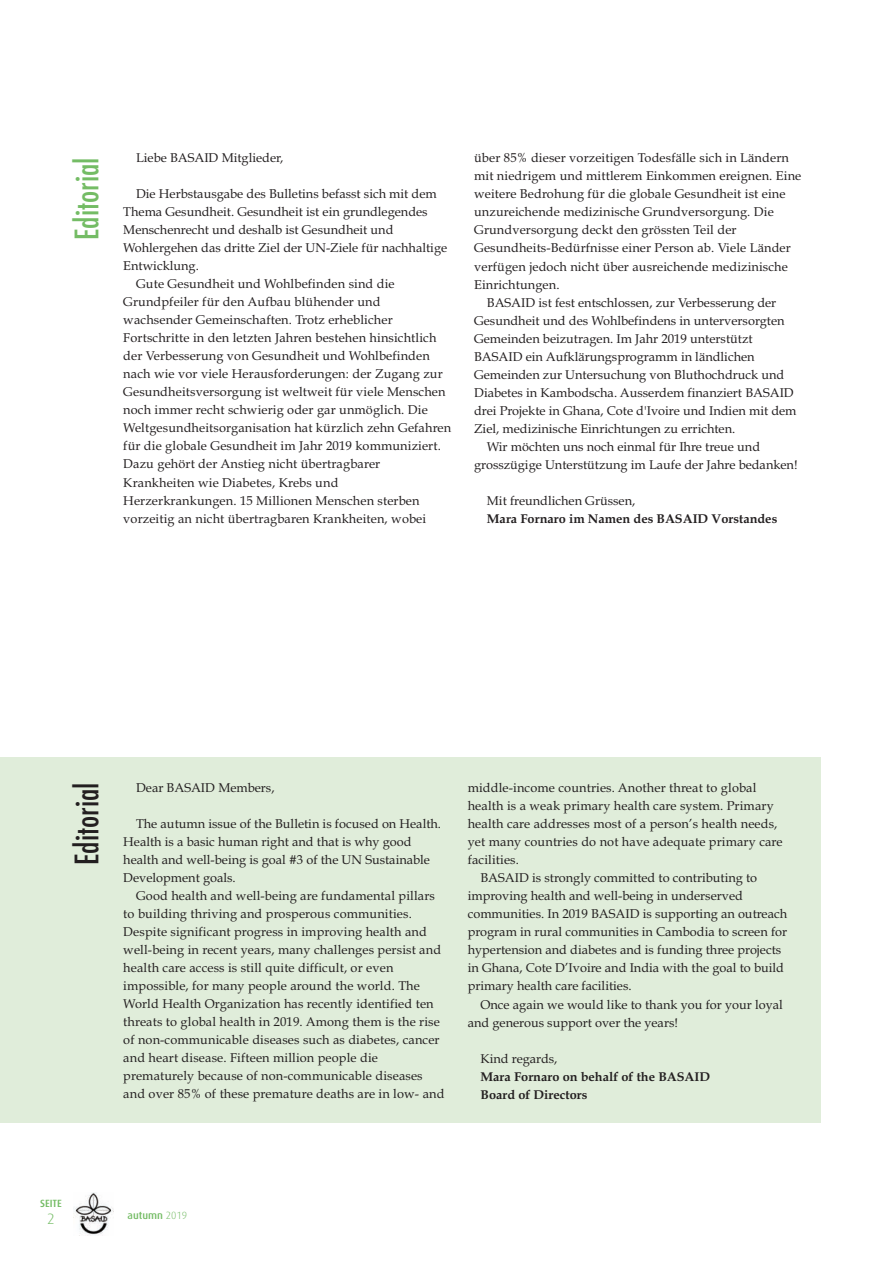
<style>
.page{position:relative;width:893px;height:1263px;background:#fff}
.page>*{position:absolute;margin:0;border:0;box-sizing:border-box;transform-origin:0 0}
.t1{font:500 condensed 31.5px "Futura";color:#231f20}
.t2{font:500 condensed 31.5px "Futura";color:#74bc65}
.t3{font:300 15px "Dax";color:#74bc65}
.t4{font:12.75px/18px "Book Antiqua";letter-spacing:.01em;color:#231f20}
.t5{font:700 12.75px/18px "Book Antiqua";color:#231f20}
.t6{font:500 10.5px "Dax";color:#74bc65}
.s1{font-weight:300}
</style>
<div class="page">
<img style="left:74px;top:1192px;width:39px;height:43px">
<div style="left:0;top:757px;width:821px;height:366px;background:#e0edda"></div>
<h1 class="t2" style="left:69px;top:240px;width:84px;rotate:-90deg">Editorial</h1>
<p class="t4" style="left:136px;top:151px;width:149px">Liebe BASAID Mitglieder,</p>
<p class="t4" style="left:136px;top:187px;width:302px">Die Herbstausgabe des Bulletins befasst sich mit dem</p>
<p class="t4" style="left:123px;top:205px;width:306px">Thema Gesundheit. Gesundheit ist ein grundlegendes</p>
<p class="t4" style="left:123px;top:223px;width:272px">Menschenrecht und deshalb ist Gesundheit und</p>
<p class="t4" style="left:123px;top:241px;width:325px">Wohlergehen das dritte Ziel der UN-Ziele für nachhaltige</p>
<p class="t4" style="left:123px;top:259px;width:77px">Entwicklung.</p>
<p class="t4" style="left:136px;top:277px;width:260px">Gute Gesundheit und Wohlbefinden sind die</p>
<p class="t4" style="left:123px;top:295px;width:259px">Grundpfeiler für den Aufbau blühender und</p>
<p class="t4" style="left:123px;top:313px;width:271px">wachsender Gemeinschaften. Trotz erheblicher</p>
<p class="t4" style="left:123px;top:331px;width:315px">Fortschritte in den letzten Jahren bestehen hinsichtlich</p>
<p class="t4" style="left:123px;top:349px;width:308px">der Verbesserung von Gesundheit und Wohlbefinden</p>
<p class="t4" style="left:123px;top:367px;width:321px">nach wie vor viele Herausforderungen: der Zugang zur</p>
<p class="t4" style="left:123px;top:385px;width:324px">Gesundheitsversorgung ist weltweit für viele Menschen</p>
<p class="t4" style="left:123px;top:403px;width:306px">noch immer recht schwierig oder gar unmöglich. Die</p>
<p class="t4" style="left:123px;top:421px;width:329px">Weltgesundheitsorganisation hat kürzlich zehn Gefahren</p>
<p class="t4" style="left:123px;top:439px;width:319px">für die globale Gesundheit im Jahr 2019 kommuniziert.</p>
<p class="t4" style="left:123px;top:457px;width:258px">Dazu gehört der Anstieg nicht übertragbarer</p>
<p class="t4" style="left:123px;top:475px;width:217px">Krankheiten wie Diabetes, Krebs und</p>
<p class="t4" style="left:123px;top:493px;width:298px">Herzerkrankungen. 15 Millionen Menschen sterben</p>
<p class="t4" style="left:123px;top:511px;width:304px">vorzeitig an nicht übertragbaren Krankheiten, wobei</p>
<p class="t4" style="left:474px;top:151px;width:316px">über 85% dieser vorzeitigen Todesfälle sich in Ländern</p>
<p class="t4" style="left:474px;top:169px;width:329px">mit niedrigem und mittlerem Einkommen ereignen. Eine</p>
<p class="t4" style="left:474px;top:187px;width:313px">weitere Bedrohung für die globale Gesundheit ist eine</p>
<p class="t4" style="left:474px;top:205px;width:301px">unzureichende medizinische Grundversorgung. Die</p>
<p class="t4" style="left:474px;top:223px;width:264px">Grundversorgung deckt den grössten Teil der</p>
<p class="t4" style="left:474px;top:241px;width:318px">Gesundheits-Bedürfnisse einer Person ab. Viele Länder</p>
<p class="t4" style="left:474px;top:259px;width:315px">verfügen jedoch nicht über ausreichende medizinische</p>
<p class="t4" style="left:474px;top:277px;width:87px">Einrichtungen.</p>
<p class="t4" style="left:487px;top:295px;width:291px">BASAID ist fest entschlossen, zur Verbesserung der</p>
<p class="t4" style="left:474px;top:313px;width:312px">Gesundheit und des Wohlbefindens in unterversorgten</p>
<p class="t4" style="left:474px;top:331px;width:280px">Gemeinden beizutragen. Im Jahr 2019 unterstützt</p>
<p class="t4" style="left:474px;top:349px;width:282px">BASAID ein Aufklärungsprogramm in ländlichen</p>
<p class="t4" style="left:474px;top:367px;width:312px">Gemeinden zur Untersuchung von Bluthochdruck und</p>
<p class="t4" style="left:474px;top:385px;width:321px">Diabetes in Kambodscha. Ausserdem finanziert BASAID</p>
<p class="t4" style="left:474px;top:403px;width:324px">drei Projekte in Ghana, Cote d'Ivoire und Indien mit dem</p>
<p class="t4" style="left:474px;top:421px;width:263px">Ziel, medizinische Einrichtungen zu errichten.</p>
<p class="t4" style="left:487px;top:439px;width:275px">Wir möchten uns noch einmal für Ihre treue und</p>
<p class="t4" style="left:474px;top:457px;width:325px">grosszügige Unterstützung im Laufe der Jahre bedanken!</p>
<p class="t4" style="left:487px;top:493px;width:150px">Mit freundlichen Grüssen,</p>
<p class="t5" style="left:487px;top:511px;width:292px">Mara Fornaro im Namen des BASAID Vorstandes</p>
<h1 class="t1" style="left:69px;top:865px;width:84px;rotate:-90deg">Editorial</h1>
<p class="t4" style="left:136px;top:780px;width:140px">Dear BASAID Members,</p>
<p class="t4" style="left:123px;top:816px;width:319px;text-indent:13px">The autumn issue of the Bulletin is focused on Health.<br>Health is a basic human right and that is why good health and well-being is goal #3 of the UN Sustainable Development goals.</p>
<p class="t4" style="left:123px;top:888px;width:323px;text-indent:13px">Good health and well-being are fundamental pillars to building thriving and prosperous communities.<br>Despite significant progress in improving health and well-being in recent years, many challenges persist and health care access is still quite difficult, or even impossible, for many people around the world. The World Health Organization has recently identified ten threats to global health in 2019. Among them is the rise of non-communicable diseases such as diabetes, cancer and heart disease. Fifteen million people die prematurely because of non-communicable diseases and over 85% of these premature deaths are in low- and</p>
<p class="t4" style="left:468px;top:780px;width:290px">middle-income countries. Another threat to global</p>
<p class="t4" style="left:468px;top:798px;width:308px">health is a weak primary health care system. Primary</p>
<p class="t4" style="left:468px;top:816px;width:311px">health care addresses most of a person’s health needs,</p>
<p class="t4" style="left:468px;top:835px;width:316px">yet many countries do not have adequate primary care</p>
<p class="t4" style="left:468px;top:853px;width:53px">facilities.</p>
<p class="t4" style="left:480px;top:871px;width:278px">BASAID is strongly committed to contributing to</p>
<p class="t4" style="left:468px;top:889px;width:277px">improving health and well-being in underserved</p>
<p class="t4" style="left:468px;top:907px;width:321px">communities. In 2019 BASAID is supporting an outreach</p>
<p class="t4" style="left:468px;top:925px;width:321px">program in rural communities in Cambodia to screen for</p>
<p class="t4" style="left:468px;top:943px;width:315px">hypertension and diabetes and is funding three projects</p>
<p class="t4" style="left:468px;top:961px;width:318px">in Ghana, Cote D’Ivoire and India with the goal to build</p>
<p class="t4" style="left:468px;top:979px;width:165px">primary health care facilities.</p>
<p class="t4" style="left:480px;top:997px;width:304px">Once again we would like to thank you for your loyal</p>
<p class="t4" style="left:468px;top:1015px;width:212px">and generous support over the years!</p>
<p class="t4" style="left:480px;top:1051px;width:78px">Kind regards,</p>
<p class="t5" style="left:480px;top:1068px;width:231px">Mara Fornaro on behalf of the BASAID<br>Board of Directors</p>
<p class="t6" style="left:40px;top:1200px;width:23px">SEITE</p>
<p class="t3" style="left:47px;top:1212px;width:9px">2</p>
<p class="t6" style="left:128px;top:1212px;width:61px">autumn <span class="s1">2019</span></p>
</div>
